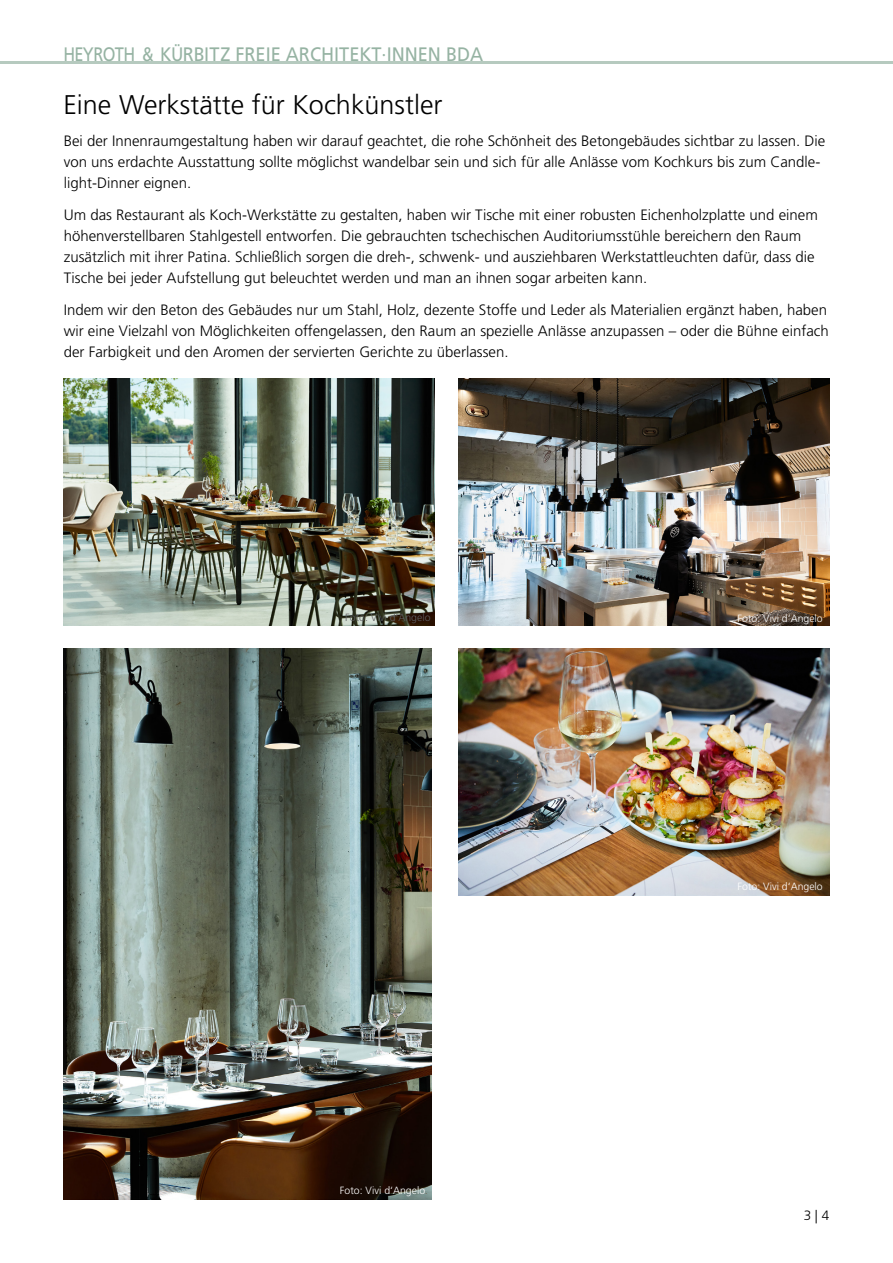
<style>
.page{position:relative;width:893px;height:1263px;background:#fff}
.page>*{position:absolute;margin:0;border:0;box-sizing:border-box;transform-origin:0 0}
.t1{font:300 27px "Frutiger LT Pro";color:#000}
.t2{font:19.5px "Frutiger LT Pro";color:#96b3a3;scale:.84 1}
.t3{font:300 15px/21px "Frutiger LT Pro";color:#000}
.t4{font:300 13.5px "Frutiger LT Pro";color:#000}
.t5{font:300 10.5px "Frutiger LT Pro";color:#fff}
.t6{font:300 10.5px "Frutiger LT Pro";color:#5d5d60}
</style>
<div class="page">
<hr style="left:0;top:61px;width:893px;height:3px;background:#b6cabf">
<img style="left:64px;top:378px;width:370px;height:248px">
<img style="left:64px;top:648px;width:368px;height:551px">
<img style="left:459px;top:378px;width:370px;height:248px">
<img style="left:459px;top:648px;width:370px;height:248px">
<h2 class="t2" style="left:63px;top:43px;width:501px">HEYROTH &amp; KÜRBITZ FREIE ARCHITEKT·INNEN BDA</h2>
<p class="t1" style="left:63px;top:89px;width:380px">Eine Werkstätte für Kochkünstler</p>
<p class="t3" style="left:64px;top:131px;width:763px">Bei der Innenraumgestaltung haben wir darauf geachtet, die rohe Schönheit des Betongebäudes sichtbar zu lassen. Die von uns erdachte Ausstattung sollte möglichst wandelbar sein und sich für alle Anlässe vom Kochkurs bis zum Candle&shy;light-Dinner eignen.</p>
<p class="t3" style="left:64px;top:204px;width:756px">Um das Restaurant als Koch-Werkstätte zu gestalten, haben wir Tische mit einer robusten Eichenholzplatte und einem höhenverstellbaren Stahlgestell entworfen. Die gebrauchten tschechischen Auditoriumsstühle bereichern den Raum zusätzlich mit ihrer Patina. Schließlich sorgen die dreh-, schwenk- und ausziehbaren Werkstattleuchten dafür, dass die Tische bei jeder Aufstellung gut beleuchtet werden und man an ihnen sogar arbeiten kann.</p>
<p class="t3" style="left:64px;top:299px;width:766px;text-align:justify">Indem wir den Beton des Gebäudes nur um Stahl, Holz, dezente Stoffe und Leder als Materialien ergänzt haben, haben wir eine Vielzahl von Möglichkeiten offengelassen, den Raum an spezielle Anlässe anzupassen – oder die Bühne einfach der Farbigkeit und den Aromen der servierten Gerichte zu überlassen.</p>
<p class="t6" style="left:345px;top:611px;width:87px">Foto: Vivi d‘Angelo</p>
<p class="t5" style="left:738px;top:612px;width:87px">Foto: Vivi d‘Angelo</p>
<p class="t5" style="left:340px;top:1185px;width:87px">Foto: Vivi d‘Angelo</p>
<p class="t5" style="left:738px;top:881px;width:87px">Foto: Vivi d‘Angelo</p>
<p class="t4" style="left:804px;top:1207px;width:27px">3 | 4</p>
</div>
